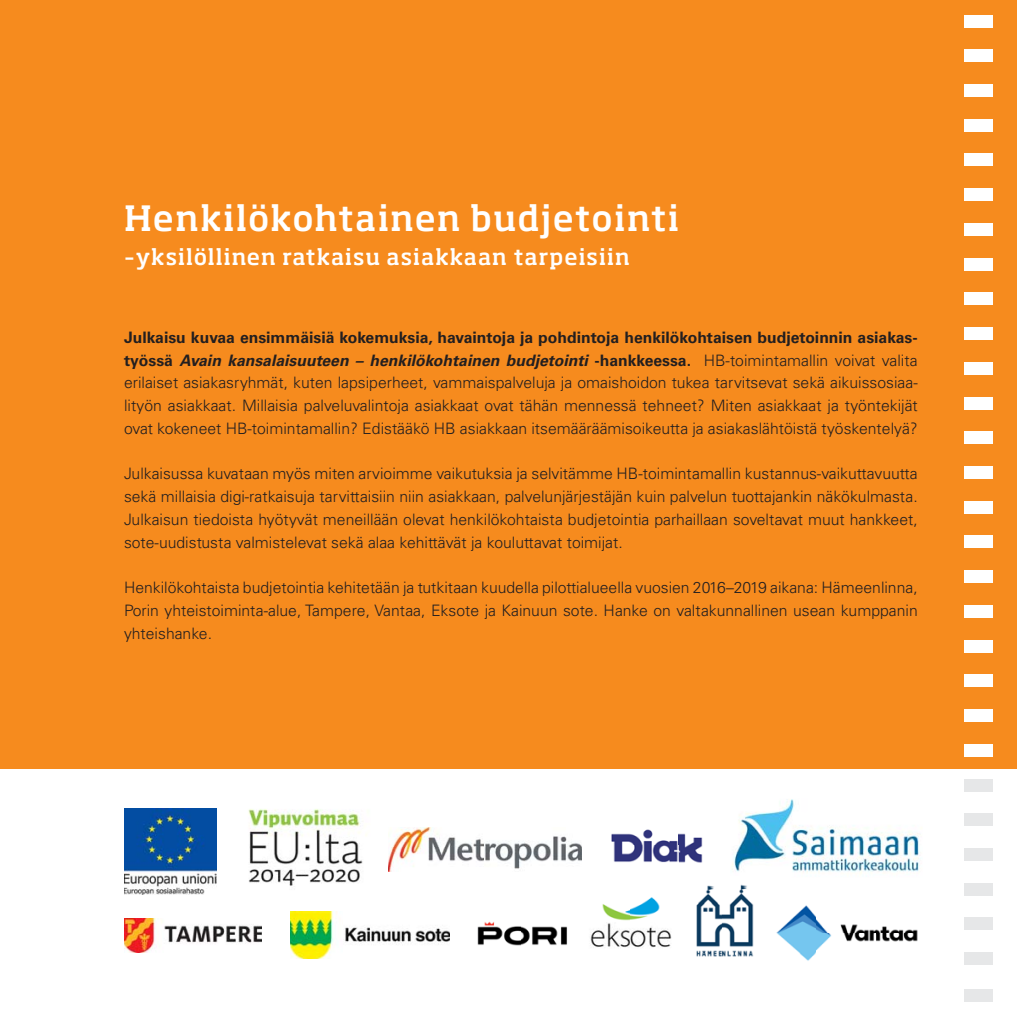
<style>
.page{position:relative;width:1017px;height:1017px;background:#fff}
.page>*{position:absolute;margin:0;border:0;box-sizing:border-box;transform-origin:0 0}
.t1{font:500 34.48px "Soho Pro";letter-spacing:.03em;color:#fff}
.t2{font:500 21.7px "Soho Pro";letter-spacing:.05em;color:#fff}
.t3{font:300 15.75px/22.8px "Univers";color:#231f20;text-align:justify}
.s1{font-weight:700}
.s2{font-weight:700;font-style:italic}
</style>
<div class="page">
<div style="left:0;top:0;width:1017px;height:769px;background:#f68b1e"></div>
<div style="left:964px;top:15px;width:28px;height:12px;background:#fff"></div>
<div style="left:964px;top:50px;width:28px;height:12px;background:#fff"></div>
<div style="left:964px;top:84px;width:28px;height:13px;background:#fff"></div>
<div style="left:964px;top:119px;width:28px;height:12px;background:#fff"></div>
<div style="left:964px;top:154px;width:28px;height:12px;background:#fff"></div>
<div style="left:964px;top:189px;width:28px;height:12px;background:#fff"></div>
<div style="left:964px;top:223px;width:28px;height:13px;background:#fff"></div>
<div style="left:964px;top:258px;width:28px;height:12px;background:#fff"></div>
<div style="left:964px;top:293px;width:28px;height:12px;background:#fff"></div>
<div style="left:964px;top:327px;width:28px;height:13px;background:#fff"></div>
<div style="left:964px;top:362px;width:28px;height:13px;background:#fff"></div>
<div style="left:964px;top:397px;width:28px;height:12px;background:#fff"></div>
<div style="left:964px;top:432px;width:28px;height:12px;background:#fff"></div>
<div style="left:964px;top:466px;width:28px;height:13px;background:#fff"></div>
<div style="left:964px;top:501px;width:28px;height:12px;background:#fff"></div>
<div style="left:964px;top:536px;width:28px;height:12px;background:#fff"></div>
<div style="left:964px;top:570px;width:28px;height:13px;background:#fff"></div>
<div style="left:964px;top:605px;width:28px;height:13px;background:#fff"></div>
<div style="left:964px;top:640px;width:28px;height:12px;background:#fff"></div>
<div style="left:964px;top:675px;width:28px;height:12px;background:#fff"></div>
<div style="left:964px;top:709px;width:28px;height:13px;background:#fff"></div>
<div style="left:964px;top:744px;width:28px;height:12px;background:#fff"></div>
<div style="left:964px;top:779px;width:28px;height:12px;background:#e6e7e8"></div>
<div style="left:964px;top:814px;width:28px;height:12px;background:#e6e7e8"></div>
<div style="left:964px;top:848px;width:28px;height:13px;background:#e6e7e8"></div>
<div style="left:964px;top:883px;width:28px;height:12px;background:#e6e7e8"></div>
<div style="left:964px;top:918px;width:28px;height:12px;background:#e6e7e8"></div>
<div style="left:964px;top:952px;width:28px;height:13px;background:#e6e7e8"></div>
<div style="left:964px;top:989px;width:28px;height:13px;background:#e6e7e8"></div>
<img style="left:124px;top:809px;width:92px;height:85px">
<img style="left:248px;top:809px;width:115px;height:77px">
<img style="left:388px;top:827px;width:193px;height:44px">
<img style="left:611px;top:829px;width:92px;height:34px">
<img style="left:732px;top:799px;width:187px;height:75px">
<img style="left:124px;top:918px;width:138px;height:34px">
<img style="left:290px;top:911px;width:160px;height:48px">
<img style="left:477px;top:921px;width:90px;height:25px">
<img style="left:590px;top:897px;width:82px;height:51px">
<img style="left:696px;top:885px;width:27px;height:72px">
<img style="left:723px;top:884px;width:31px;height:73px">
<img style="left:776px;top:905px;width:142px;height:56px">
<h1 class="t1" style="left:124px;top:207px;width:557px">Henkilökohtainen budjetointi</h1>
<h2 class="t2" style="left:124px;top:250px;width:507px">–yksilöllinen ratkaisu asiakkaan tarpeisiin</h2>
<p class="t3" style="left:124px;top:327px;width:795px"><span class="s1">Julkaisu kuvaa ensimmäisiä kokemuksia, havaintoja ja pohdintoja henkilökohtaisen budjetoinnin asiakas&shy;työssä</span> <span class="s2">Avain kansalaisuuteen – henkilökohtainen budjetointi</span> <span class="s1">-hankkeessa.</span> HB-toimintamallin voivat valita erilaiset asiakasryhmät, kuten lapsiperheet, vammaispalveluja ja omaishoidon tukea tarvitsevat sekä aikuissosiaa&shy;lityön asiakkaat. Millaisia palveluvalintoja asiakkaat ovat tähän mennessä tehneet? Miten asiakkaat ja työntekijät ovat kokeneet HB-toimintamallin? Edistääkö HB asiakkaan itsemääräämisoikeutta ja asiakaslähtöistä työskentelyä?</p>
<p class="t3" style="left:124px;top:464px;width:795px">Julkaisussa kuvataan myös miten arvioimme vaikutuksia ja selvitämme HB-toimintamallin kustannus-vaikuttavuutta sekä millaisia digi-ratkaisuja tarvittaisiin niin asiakkaan, palvelunjärjestäjän kuin palvelun tuottajankin näkökulmasta.<br>Julkaisun tiedoista hyötyvät meneillään olevat henkilökohtaista budjetointia parhaillaan soveltavat muut hankkeet, sote-uudistusta valmistelevat sekä alaa kehittävät ja kouluttavat toimijat.</p>
<p class="t3" style="left:124px;top:578px;width:795px">Henkilökohtaista budjetointia kehitetään ja tutkitaan kuudella pilottialueella vuosien 2016–2019 aikana: Hämeenlinna, Porin yhteistoiminta-alue, Tampere, Vantaa, Eksote ja Kainuun sote. Hanke on valtakunnallinen usean kumppanin yhteishanke.</p>
</div>
